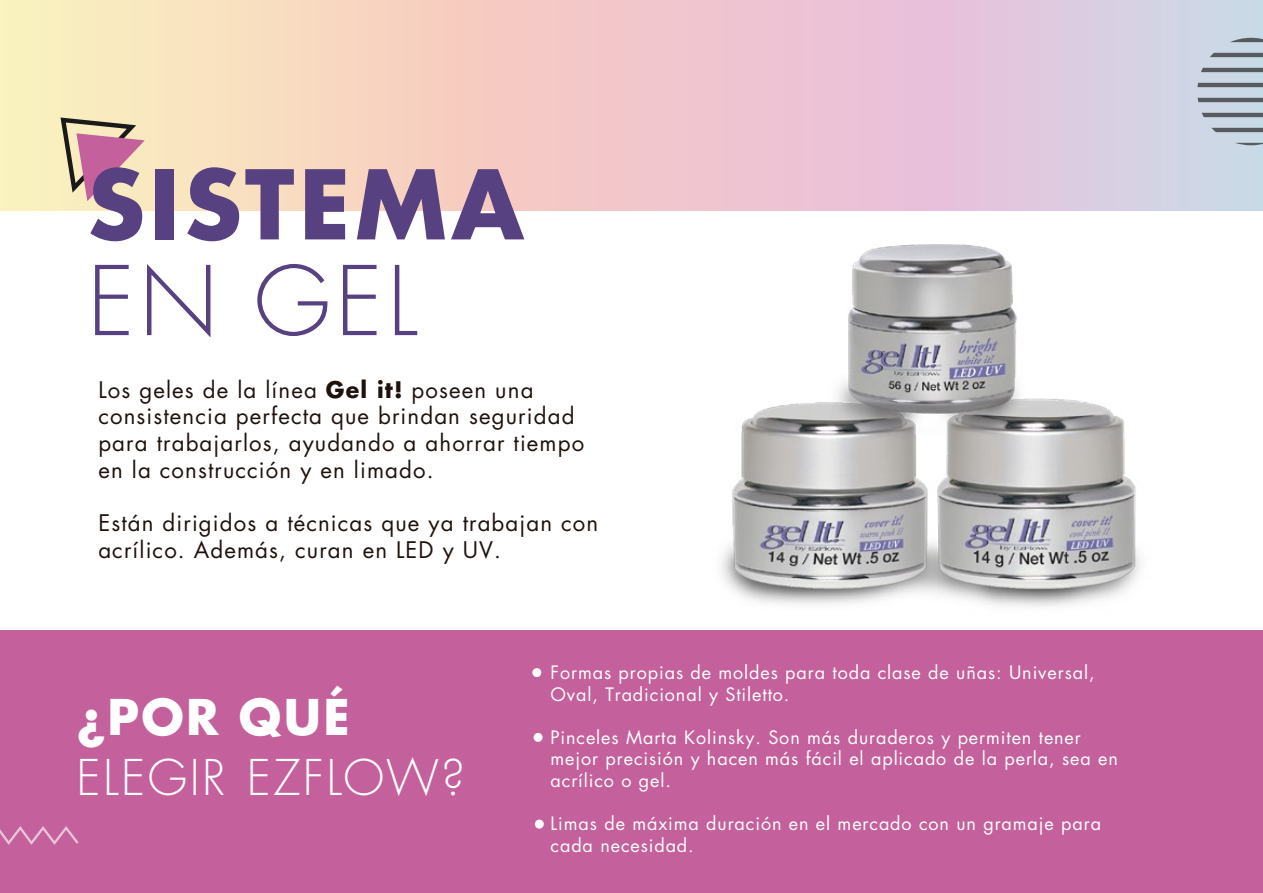
<style>
.page{position:relative;width:1263px;height:893px;background:#fff}
.page>*{position:absolute;margin:0;border:0;box-sizing:border-box;transform-origin:0 0}
.t1{font:700 93.15px "Futura LT Pro";letter-spacing:.05em;color:#574181}
.t2{font:300 93.15px "Futura LT Pro";color:#574181}
.t3{font:300 47.85px "Futura LT Pro";letter-spacing:.05em;color:#fff}
.t4{font:700 47.85px "Futura LT Pro";letter-spacing:.05em;color:#fff}
.t5{font:22.2px/26.7px "Futura LT Pro";letter-spacing:.05em;color:#1e120d}
.t6{font:18px/21.6px "Futura LT Pro";letter-spacing:.05em;color:#fff}
.s1{font-weight:700}
</style>
<div class="page">
<div style="left:0;top:630px;width:1263px;height:263px;background:#c4619d"></div>
<svg style="left:0;top:826px;width:79px;height:19px"></svg>
<svg style="left:0;top:0;width:1263px;height:210px;background:#edd0cd"></svg>
<img style="left:656px;top:201px;width:570px;height:406px">
<svg style="left:61px;top:118px;width:84px;height:83px;background:#d0a7a2"></svg>
<svg style="left:1211px;top:128px;width:52px;height:4px"></svg>
<svg style="left:1210px;top:53px;width:53px;height:4px"></svg>
<svg style="left:1230px;top:38px;width:33px;height:4px"></svg>
<svg style="left:1202px;top:113px;width:61px;height:4px"></svg>
<svg style="left:1235px;top:143px;width:28px;height:2px"></svg>
<svg style="left:1198px;top:98px;width:65px;height:4px"></svg>
<svg style="left:1201px;top:68px;width:62px;height:4px"></svg>
<svg style="left:1197px;top:83px;width:66px;height:4px"></svg>
<div style="left:532px;top:668px;width:9px;height:9px;background:#fff;border-radius:50%"></div>
<div style="left:534px;top:733px;width:9px;height:9px;background:#fff;border-radius:50%"></div>
<div style="left:535px;top:820px;width:9px;height:9px;background:#fff;border-radius:50%"></div>
<h1 class="t1" style="left:88px;top:133px;width:438px">SISTEMA</h1>
<h1 class="t2" style="left:88px;top:240px;width:332px">EN GEL</h1>
<p class="t5" style="left:98px;top:376px;width:487px">Los geles de la línea <span class="s1">Gel it!</span> poseen una consistencia perfecta que brindan seguridad para trabajarlos, ayudando a ahorrar tiempo en la construcción y en limado.</p>
<p class="t5" style="left:98px;top:509px;width:501px">Están dirigidos a técnicas que ya trabajan con acrílico. Además, curan en LED y UV.</p>
<h2 class="t4" style="left:76px;top:680px;width:275px">¿POR QUÉ</h2>
<h2 class="t3" style="left:76px;top:746px;width:390px">ELEGIR EZFLOW?</h2>
<p class="t6" style="left:551px;top:661px;width:545px">Formas propias de moldes para toda clase de uñas: Universal,<br>Oval, Tradicional y Stiletto.</p>
<p class="t6" style="left:551px;top:726px;width:569px">Pinceles Marta Kolinsky. Son más duraderos y permiten tener mejor precisión y hacen más fácil el aplicado de la perla, sea en acrílico o gel.</p>
<p class="t6" style="left:551px;top:812px;width:552px">Limas de máxima duración en el mercado con un gramaje para cada necesidad.</p>
</div>
